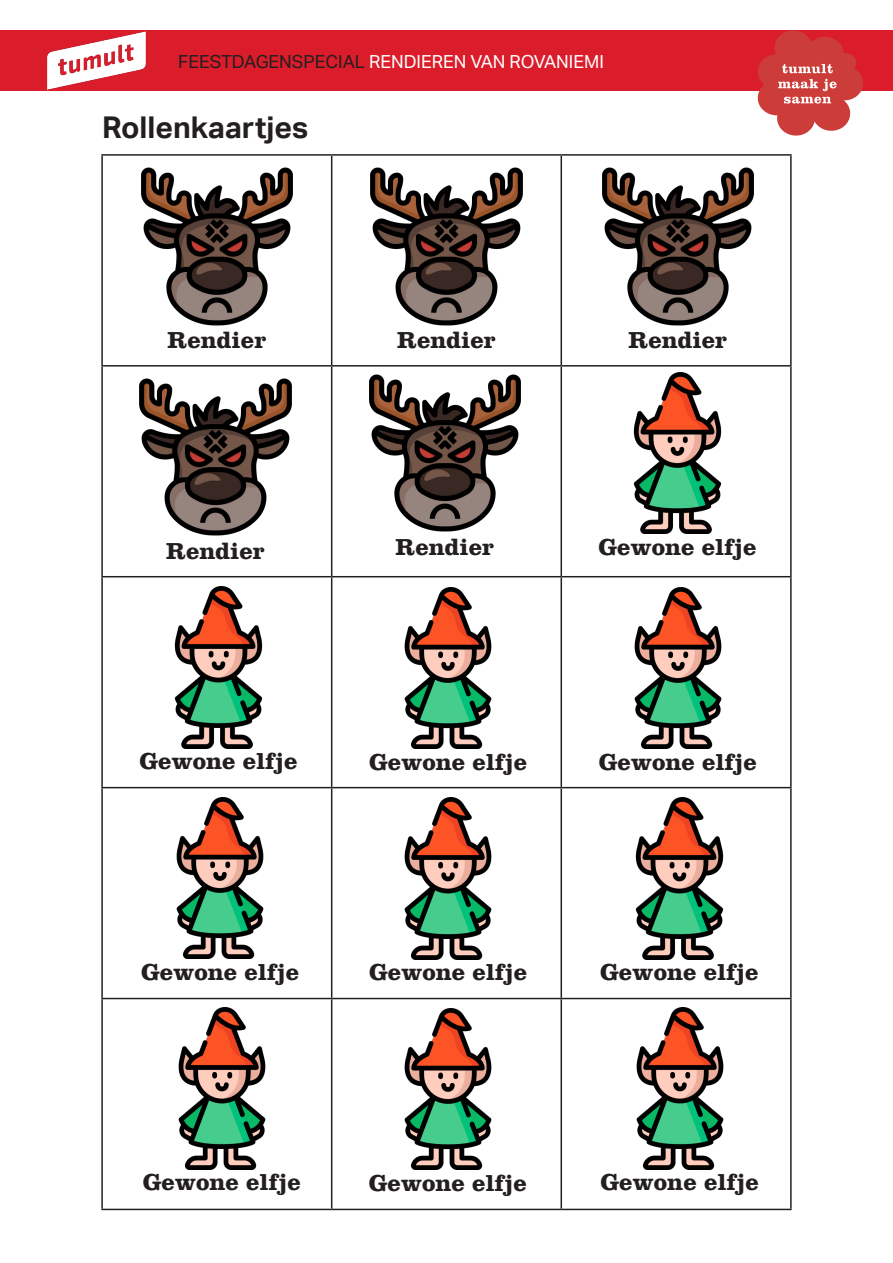
<style>
.page{position:relative;width:893px;height:1263px;background:#fff}
.page>*{position:absolute;margin:0;border:0;box-sizing:border-box;transform-origin:0 0}
.t1{font:700 30px "Aktiv Grotesk";color:#231f20}
.t2{font:700 24px "Clarendon LT Std";color:#231f20}
.t3{font:18px "Aktiv Grotesk";color:#fff}
.s1{color:#231f20}
</style>
<div class="page">
<div style="left:0;top:30px;width:893px;height:61px;background:#db1c2a"></div>
<img style="left:47px;top:31px;width:99px;height:59px">
<svg style="left:757px;top:30px;width:106px;height:106px"></svg>
<hr style="left:101px;top:154px;width:231px;height:2px;background:#231f20">
<hr style="left:101px;top:156px;width:2px;height:209px;background:#231f20">
<hr style="left:332px;top:154px;width:229px;height:2px;background:#231f20">
<hr style="left:331px;top:156px;width:1px;height:209px;background:#231f20">
<hr style="left:561px;top:154px;width:231px;height:2px;background:#231f20">
<hr style="left:560px;top:156px;width:2px;height:209px;background:#231f20">
<hr style="left:790px;top:156px;width:2px;height:209px;background:#231f20">
<hr style="left:101px;top:365px;width:231px;height:2px;background:#231f20">
<hr style="left:101px;top:367px;width:2px;height:209px;background:#231f20">
<hr style="left:332px;top:365px;width:229px;height:2px;background:#231f20">
<hr style="left:331px;top:367px;width:1px;height:209px;background:#231f20">
<hr style="left:561px;top:365px;width:231px;height:2px;background:#231f20">
<hr style="left:560px;top:367px;width:2px;height:209px;background:#231f20">
<hr style="left:790px;top:367px;width:2px;height:209px;background:#231f20">
<hr style="left:101px;top:576px;width:231px;height:1px;background:#231f20">
<hr style="left:101px;top:577px;width:2px;height:210px;background:#231f20">
<hr style="left:332px;top:576px;width:229px;height:1px;background:#231f20">
<hr style="left:331px;top:577px;width:1px;height:210px;background:#231f20">
<hr style="left:561px;top:576px;width:231px;height:1px;background:#231f20">
<hr style="left:560px;top:577px;width:2px;height:210px;background:#231f20">
<hr style="left:790px;top:577px;width:2px;height:210px;background:#231f20">
<hr style="left:101px;top:787px;width:231px;height:1px;background:#231f20">
<hr style="left:101px;top:788px;width:2px;height:210px;background:#231f20">
<hr style="left:332px;top:787px;width:229px;height:1px;background:#231f20">
<hr style="left:331px;top:788px;width:1px;height:210px;background:#231f20">
<hr style="left:561px;top:787px;width:231px;height:1px;background:#231f20">
<hr style="left:560px;top:788px;width:2px;height:210px;background:#231f20">
<hr style="left:790px;top:788px;width:2px;height:210px;background:#231f20">
<hr style="left:101px;top:998px;width:231px;height:1px;background:#231f20">
<hr style="left:101px;top:999px;width:2px;height:210px;background:#231f20">
<hr style="left:332px;top:998px;width:229px;height:1px;background:#231f20">
<hr style="left:331px;top:999px;width:1px;height:210px;background:#231f20">
<hr style="left:561px;top:998px;width:231px;height:1px;background:#231f20">
<hr style="left:560px;top:999px;width:2px;height:210px;background:#231f20">
<hr style="left:790px;top:999px;width:2px;height:210px;background:#231f20">
<hr style="left:101px;top:1209px;width:231px;height:1px;background:#231f20">
<hr style="left:332px;top:1209px;width:229px;height:1px;background:#231f20">
<hr style="left:561px;top:1209px;width:231px;height:1px;background:#231f20">
<img style="left:141px;top:167px;width:152px;height:159px">
<img style="left:370px;top:167px;width:153px;height:159px">
<img style="left:602px;top:167px;width:152px;height:159px">
<img style="left:139px;top:378px;width:153px;height:158px">
<img style="left:369px;top:374px;width:152px;height:158px">
<img style="left:633px;top:372px;width:89px;height:161px">
<img style="left:174px;top:587px;width:89px;height:161px">
<img style="left:404px;top:587px;width:88px;height:161px">
<img style="left:634px;top:587px;width:88px;height:161px">
<img style="left:176px;top:797px;width:88px;height:162px">
<img style="left:404px;top:798px;width:88px;height:161px">
<img style="left:635px;top:798px;width:89px;height:161px">
<img style="left:178px;top:1008px;width:88px;height:161px">
<img style="left:404px;top:1008px;width:88px;height:162px">
<img style="left:636px;top:1008px;width:88px;height:161px">
<p class="t3" style="left:178px;top:51px;width:427px"><span class="s1">FEESTDAGENSPECIAL</span> RENDIEREN VAN ROVANIEMI</p>
<p class="t1" style="left:102px;top:110px;width:208px">Rollenkaartjes</p>
<p class="t2" style="left:168px;top:326px;width:100px">Rendier</p>
<p class="t2" style="left:397px;top:326px;width:100px">Rendier</p>
<p class="t2" style="left:628px;top:326px;width:100px">Rendier</p>
<p class="t2" style="left:166px;top:536px;width:100px">Rendier</p>
<p class="t2" style="left:396px;top:532px;width:100px">Rendier</p>
<p class="t2" style="left:598px;top:532px;width:160px">Gewone elfje</p>
<p class="t2" style="left:140px;top:747px;width:160px">Gewone elfje</p>
<p class="t2" style="left:369px;top:747px;width:160px">Gewone elfje</p>
<p class="t2" style="left:599px;top:747px;width:160px">Gewone elfje</p>
<p class="t2" style="left:141px;top:957px;width:160px">Gewone elfje</p>
<p class="t2" style="left:369px;top:958px;width:160px">Gewone elfje</p>
<p class="t2" style="left:600px;top:957px;width:160px">Gewone elfje</p>
<p class="t2" style="left:143px;top:1167px;width:160px">Gewone elfje</p>
<p class="t2" style="left:369px;top:1168px;width:160px">Gewone elfje</p>
<p class="t2" style="left:601px;top:1167px;width:160px">Gewone elfje</p>
</div>
